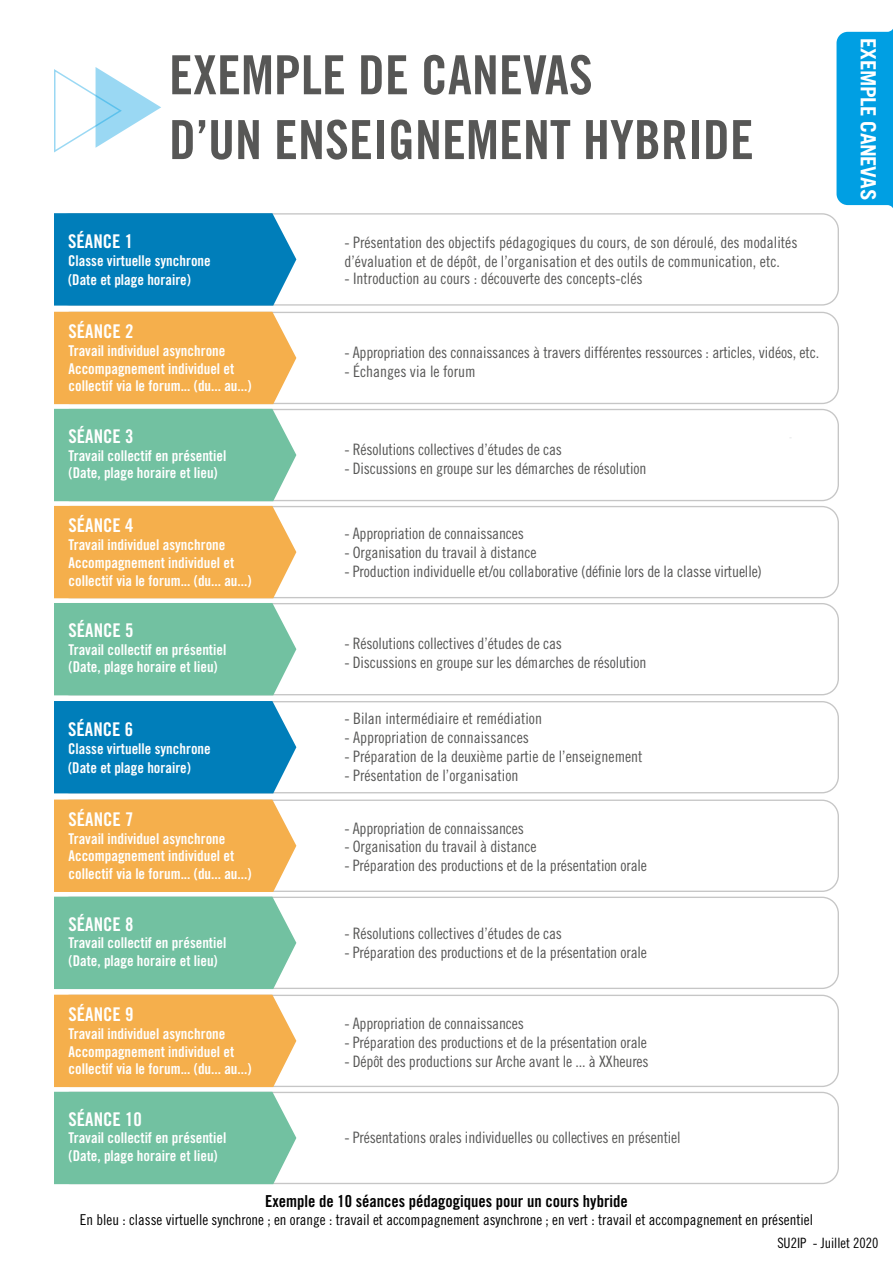
<style>
.page{position:relative;width:893px;height:1263px;background:#fff}
.page>*{position:absolute;margin:0;border:0;box-sizing:border-box;transform-origin:0 0}
.t1{font:54px/64.8px "Trade Gothic LT Std Bd Cn 20";color:#575756}
.t2{font:700 21px "Trade Gothic LT Std";letter-spacing:-.02em;color:#fff}
.t3{font:18.9px "Trade Gothic LT Std Bd Cn 20";color:#fff}
.t4{font:16.5px "Trade Gothic LT Std Bd Cn 20";color:#000}
.t5{font:15.75px/18.9px "Trade Gothic LT Std Cn 18";letter-spacing:-.01em;color:#575756}
.t6{font:15px "Trade Gothic LT Std Cn 18";color:#000}
.t7{font:14.85px/17.9px "Trade Gothic LT Std Bd Cn 20";color:#fff}
.t8{font:14.25px "Trade Gothic LT Std Cn 18";color:#000}
</style>
<div class="page">
<svg style="left:54px;top:67px;width:107px;height:86px"></svg>
<div style="left:836px;top:29px;width:57px;height:179px;background:#009fe3"></div>
<div style="left:54px;top:213px;width:785px;height:93px;border:1px solid #c6c6c6;border-radius:16px"></div>
<div style="left:54px;top:213px;width:242px;height:93px;background:#007eba"></div>
<div style="left:54px;top:701px;width:785px;height:92px;border:1px solid #c6c6c6;border-radius:16px"></div>
<div style="left:54px;top:701px;width:242px;height:92px;background:#007eba"></div>
<div style="left:54px;top:312px;width:785px;height:92px;border:1px solid #c6c6c6;border-radius:16px"></div>
<div style="left:54px;top:799px;width:785px;height:93px;border:1px solid #c6c6c6;border-radius:16px"></div>
<div style="left:54px;top:995px;width:785px;height:92px;border:1px solid #c6c6c6;border-radius:16px"></div>
<div style="left:54px;top:506px;width:785px;height:92px;border:1px solid #c6c6c6;border-radius:16px"></div>
<div style="left:54px;top:409px;width:785px;height:92px;border:1px solid #c6c6c6;border-radius:16px"></div>
<div style="left:54px;top:897px;width:785px;height:92px;border:1px solid #c6c6c6;border-radius:16px"></div>
<svg style="left:54px;top:799px;width:242px;height:190px;background:#b7bb7d"></svg>
<div style="left:54px;top:1092px;width:785px;height:92px;border:1px solid #c6c6c6;border-radius:16px"></div>
<svg style="left:54px;top:995px;width:242px;height:189px;background:#b7bb7d"></svg>
<div style="left:54px;top:603px;width:785px;height:92px;border:1px solid #c6c6c6;border-radius:16px"></div>
<svg style="left:54px;top:312px;width:242px;height:383px;background:#b9bd81"></svg>
<h1 class="t1" style="left:169px;top:42px;width:586px">EXEMPLE DE CANEVAS<br>D’UN ENSEIGNEMENT HYBRIDE</h1>
<p class="t3" style="left:68px;top:230px;width:67px">SÉANCE 1</p>
<p class="t7" style="left:68px;top:251px;width:144px;line-height:19.5px">Classe virtuelle synchrone (Date et plage horaire)</p>
<p class="t3" style="left:69px;top:320px;width:67px">SÉANCE 2</p>
<p class="t7" style="left:69px;top:341px;width:185px">Travail individuel asynchrone<br>Accompagnement individuel et collectif via le forum... (du... au...)</p>
<p class="t3" style="left:69px;top:424px;width:67px">SÉANCE 3</p>
<p class="t7" style="left:69px;top:446px;width:159px">Travail collectif en présentiel (Date, plage horaire et lieu)</p>
<p class="t3" style="left:69px;top:514px;width:67px">SÉANCE 4</p>
<p class="t7" style="left:69px;top:536px;width:185px">Travail individuel asynchrone<br>Accompagnement individuel et collectif via le forum... (du... au...)</p>
<p class="t3" style="left:69px;top:619px;width:67px">SÉANCE 5</p>
<p class="t7" style="left:69px;top:640px;width:159px">Travail collectif en présentiel (Date, plage horaire et lieu)</p>
<p class="t3" style="left:68px;top:718px;width:67px">SÉANCE 6</p>
<p class="t7" style="left:68px;top:738px;width:144px;line-height:19.5px">Classe virtuelle synchrone (Date et plage horaire)</p>
<p class="t3" style="left:69px;top:807px;width:67px">SÉANCE 7</p>
<p class="t7" style="left:69px;top:829px;width:185px">Travail individuel asynchrone<br>Accompagnement individuel et collectif via le forum... (du... au...)</p>
<p class="t3" style="left:69px;top:912px;width:67px">SÉANCE 8</p>
<p class="t7" style="left:69px;top:934px;width:159px">Travail collectif en présentiel (Date, plage horaire et lieu)</p>
<p class="t3" style="left:69px;top:1003px;width:67px">SÉANCE 9</p>
<p class="t7" style="left:69px;top:1024px;width:185px">Travail individuel asynchrone<br>Accompagnement individuel et collectif via le forum... (du... au...)</p>
<p class="t3" style="left:69px;top:1107px;width:75px">SÉANCE 10</p>
<p class="t7" style="left:69px;top:1129px;width:159px">Travail collectif en présentiel (Date, plage horaire et lieu)</p>
<p class="t5" style="left:344px;top:233px;width:455px">- Présentation des objectifs pédagogiques du cours, de son déroulé, des modalités d’évaluation et de dépôt, de l’organisation et des outils de communication, etc.</p>
<p class="t5" style="left:344px;top:268px;width:300px">- Introduction au cours : découverte des concepts-clés</p>
<p class="t5" style="left:344px;top:343px;width:476px">- Appropriation des connaissances à travers différentes ressources : articles, vidéos, etc.</p>
<p class="t5" style="left:344px;top:362px;width:133px">- Échanges via le forum</p>
<p class="t5" style="left:344px;top:440px;width:219px">- Résolutions collectives d’études de cas</p>
<p class="t5" style="left:344px;top:459px;width:304px">- Discussions en groupe sur les démarches de résolution</p>
<p class="t5" style="left:344px;top:523px;width:181px">- Appropriation de connaissances</p>
<p class="t5" style="left:344px;top:542px;width:194px">- Organisation du travail à distance</p>
<p class="t5" style="left:344px;top:561px;width:419px">- Production individuelle et/ou collaborative (définie lors de la classe virtuelle)</p>
<p class="t5" style="left:344px;top:634px;width:219px">- Résolutions collectives d’études de cas</p>
<p class="t5" style="left:344px;top:653px;width:304px">- Discussions en groupe sur les démarches de résolution</p>
<p class="t5" style="left:344px;top:709px;width:199px">- Bilan intermédiaire et remédiation</p>
<p class="t5" style="left:344px;top:728px;width:186px">- Appropriation de connaissances</p>
<p class="t5" style="left:344px;top:747px;width:300px">- Préparation de la deuxième partie de l’enseignement</p>
<p class="t5" style="left:344px;top:766px;width:176px">- Présentation de l’organisation</p>
<p class="t5" style="left:344px;top:818px;width:181px">- Appropriation de connaissances</p>
<p class="t5" style="left:344px;top:837px;width:194px">- Organisation du travail à distance</p>
<p class="t5" style="left:344px;top:856px;width:304px">- Préparation des productions et de la présentation orale</p>
<p class="t5" style="left:344px;top:924px;width:219px">- Résolutions collectives d’études de cas</p>
<p class="t5" style="left:344px;top:943px;width:304px">- Préparation des productions et de la présentation orale</p>
<p class="t5" style="left:344px;top:1013px;width:181px">- Appropriation de connaissances</p>
<p class="t5" style="left:344px;top:1032px;width:304px">- Préparation des productions et de la présentation orale</p>
<p class="t5" style="left:344px;top:1051px;width:306px">- Dépôt des productions sur Arche avant le ... à XXheures</p>
<p class="t5" style="left:344px;top:1127px;width:338px">- Présentations orales individuelles ou collectives en présentiel</p>
<h2 class="t2" style="left:881px;top:38px;width:164px;rotate:90deg">EXEMPLE CANEVAS</h2>
<p class="t4" style="left:265px;top:1191px;width:364px">Exemple de 10 séances pédagogiques pour un cours hybride</p>
<p class="t6" style="left:80px;top:1211px;width:735px">En bleu : classe virtuelle synchrone ; en orange : travail et accompagnement asynchrone ; en vert : travail et accompagnement en présentiel</p>
<p class="t8" style="left:777px;top:1235px;width:103px">SU2IP - Juillet 2020</p>
</div>
